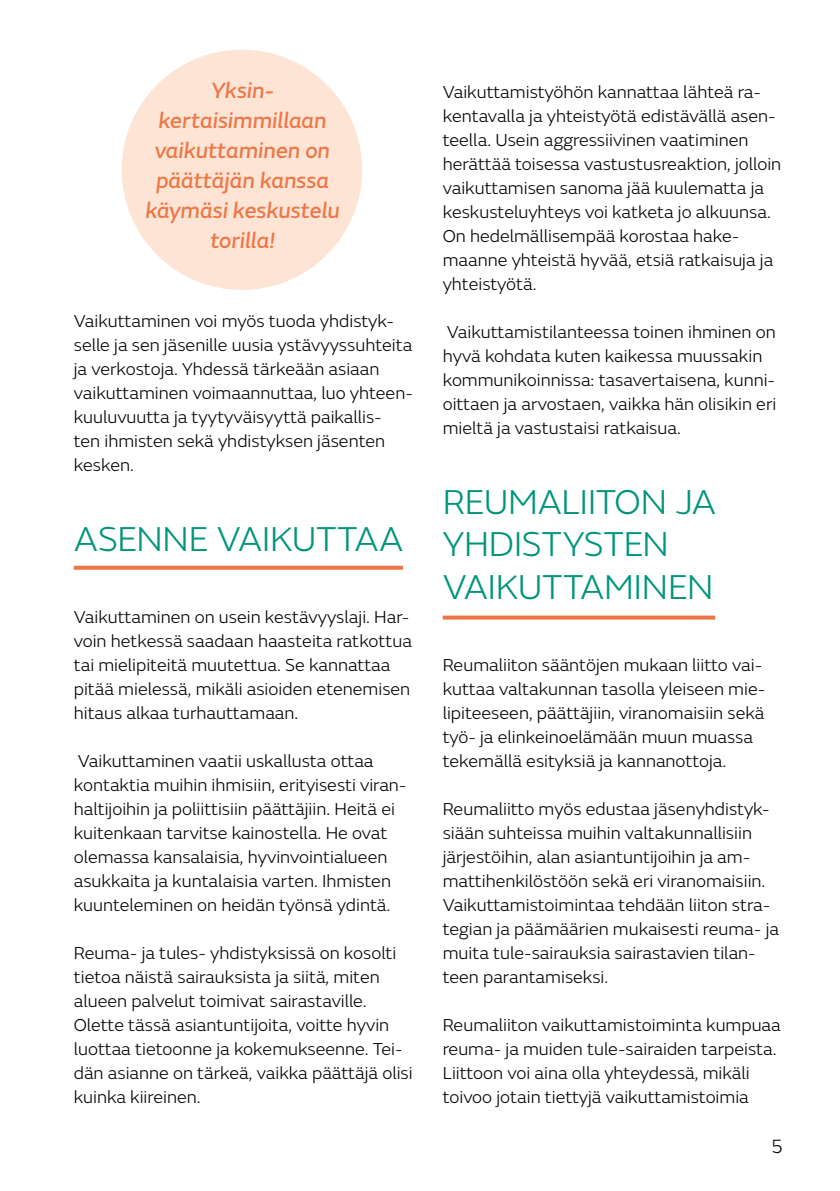
<style>
.page{position:relative;width:840px;height:1191px;background:#fff}
.page>*{position:absolute;margin:0;border:0;box-sizing:border-box;transform-origin:0 0}
.Väliotsikko_1__3_riv{font:300 36px/42px "FS Emeric";letter-spacing:-.015em;color:#00957a}
.Väliotsikko_1{font:300 36px "FS Emeric";letter-spacing:-.01em;color:#00957a}
.t1{font:italic 23px/30px "FS Emeric Core";color:#ee7544;text-align:center}
.t2{font:300 20px "FS Emeric";color:#000}
.Leipis{font:300 18px/24px "FS Emeric";color:#000}
</style>
<div class="page">
<svg style="left:74px;top:566px;width:329px;height:4px"></svg>
<svg style="left:442px;top:615px;width:272px;height:4px"></svg>
<div style="left:122px;top:50px;width:240px;height:240px;background:#fde4d5;border-radius:50%"></div>
<p class="t1" style="left:145px;top:74px;width:196px">Yksin&shy;kertaisimmillaan vaikuttaminen on päättäjän kanssa käymäsi keskustelu torilla!</p>
<p class="Leipis" style="left:74px;top:308px;width:340px">Vaikuttaminen voi myös tuoda yhdistyk&shy;selle ja sen jäsenille uusia ystävyyssuhteita ja verkostoja. Yhdessä tärkeään asiaan vaikuttaminen voimaannuttaa, luo yhteen&shy;kuuluvuutta ja tyytyväisyyttä paikallis-<br>ten ihmisten sekä yhdistyksen jäsenten kesken.</p>
<h2 class="Väliotsikko_1" style="left:74px;top:514px;width:331px">ASENNE VAIKUTTAA</h2>
<p class="Leipis" style="left:74px;top:604px;width:339px">Vaikuttaminen on usein kestävyyslaji. Har&shy;voin hetkessä saadaan haasteita ratkottua tai mielipiteitä muutettua. Se kannattaa pitää mielessä, mikäli asioiden etenemisen hitaus alkaa turhauttamaan.</p>
<p class="Leipis" style="left:74px;top:748px;width:334px">Vaikuttaminen vaatii uskallusta ottaa kontaktia muihin ihmisiin, erityisesti viran&shy;haltijoihin ja poliittisiin päättäjiin. Heitä ei kuitenkaan tarvitse kainostella. He ovat olemassa kansalaisia, hyvinvointialueen asukkaita ja kuntalaisia varten. Ihmisten kuunteleminen on heidän työnsä ydintä.</p>
<p class="Leipis" style="left:74px;top:940px;width:340px">Reuma- ja tules- yhdistyksissä on kosolti tietoa näistä sairauksista ja siitä, miten alueen palvelut toimivat sairastaville.<br>Olette tässä asiantuntijoita, voitte hyvin luottaa tietoonne ja kokemukseenne. Tei&shy;dän asianne on tärkeä, vaikka päättäjä olisi kuinka kiireinen.</p>
<p class="Leipis" style="left:442px;top:79px;width:340px">Vaikuttamistyöhön kannattaa lähteä ra&shy;kentavalla ja yhteistyötä edistävällä asen&shy;teella. Usein aggressiivinen vaatiminen herättää toisessa vastustusreaktion, jolloin vaikuttamisen sanoma jää kuulematta ja keskusteluyhteys voi katketa jo alkuunsa.<br>On hedelmällisempää korostaa hake&shy;maanne yhteistä hyvää, etsiä ratkaisuja ja yhteistyötä.</p>
<p class="Leipis" style="left:442px;top:319px;width:335px">Vaikuttamistilanteessa toinen ihminen on hyvä kohdata kuten kaikessa muussakin kommunikoinnissa: tasavertaisena, kunni&shy;oittaen ja arvostaen, vaikka hän olisikin eri mieltä ja vastustaisi ratkaisua.</p>
<h2 class="Väliotsikko_1__3_riv" style="left:442px;top:480px;width:275px">REUMALIITON JA<br>YHDISTYSTEN<br>VAIKUTTAMINEN</h2>
<p class="Leipis" style="left:442px;top:651px;width:324px">Reumaliiton sääntöjen mukaan liitto vai&shy;kuttaa valtakunnan tasolla yleiseen mie&shy;lipiteeseen, päättäjiin, viranomaisiin sekä työ- ja elinkeinoelämään muun muassa tekemällä esityksiä ja kannanottoja.</p>
<p class="Leipis" style="left:442px;top:795px;width:338px">Reumaliitto myös edustaa jäsenyhdistyk&shy;siään suhteissa muihin valtakunnallisiin järjestöihin, alan asiantuntijoihin ja am&shy;mattihenkilöstöön sekä eri viranomaisiin.<br>Vaikuttamistoimintaa tehdään liiton stra&shy;tegian ja päämäärien mukaisesti reuma- ja muita tule-sairauksia sairastavien tilan&shy;teen parantamiseksi.</p>
<p class="Leipis" style="left:442px;top:1011px;width:339px">Reumaliiton vaikuttamistoiminta kumpuaa reuma- ja muiden tule-sairaiden tarpeista.<br>Liittoon voi aina olla yhteydessä, mikäli toivoo jotain tiettyjä vaikuttamistoimia</p>
<p class="t2" style="left:770px;top:1133px;width:14px">5</p>
</div>
